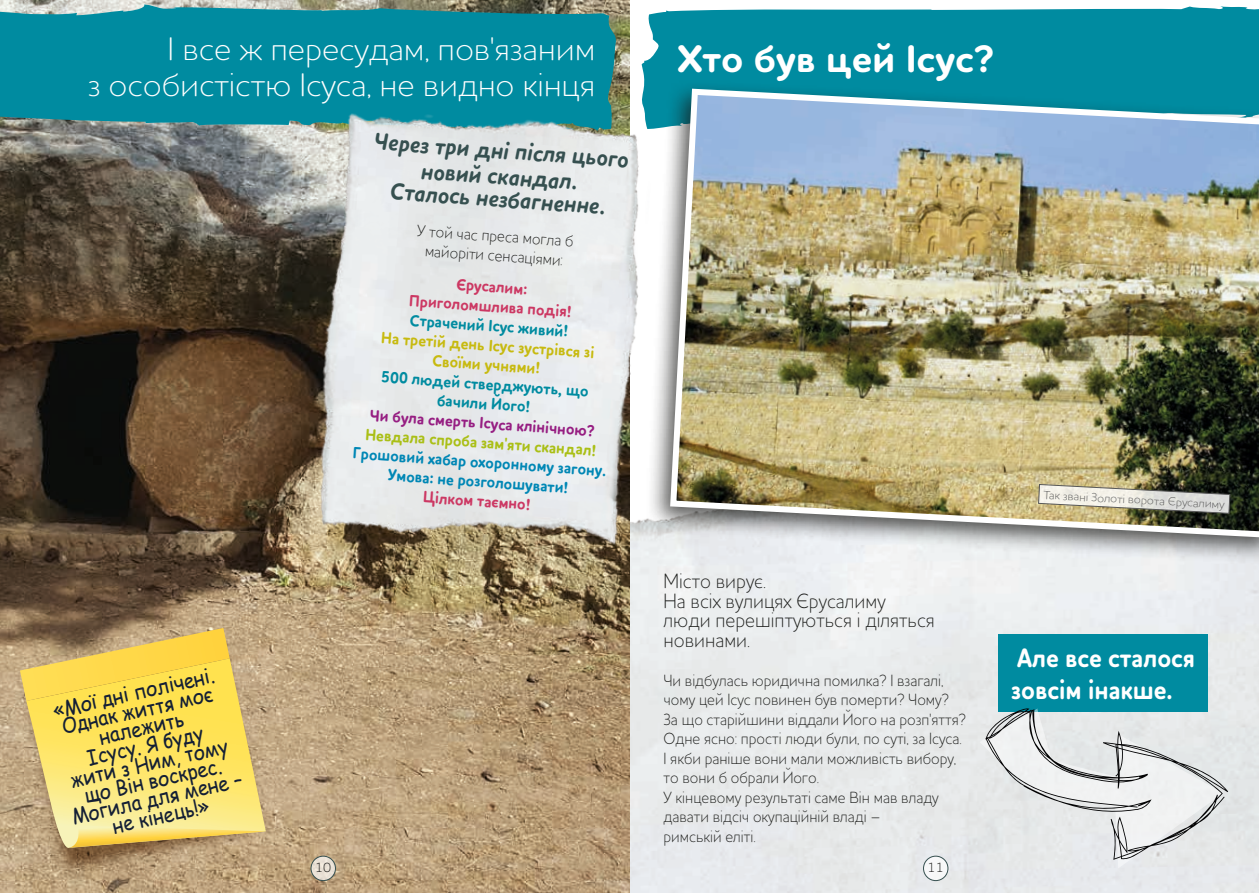
<style>
.page{position:relative;width:1259px;height:893px;background:#fff}
.page>*{position:absolute;margin:0;border:0;box-sizing:border-box;transform-origin:0 0}
.t1{font:700 39px "Houschka Rounded";color:#fff}
.t2{font:300 33px/36px "Houschka Rounded";letter-spacing:-.005em;color:#fff;text-align:right}
.t3{font:700 27px/31.5px "Houschka Rounded";color:#fff;scale:.9 1}
.t4{font:italic 700 24px/25.8px "Houschka Rounded";color:#365050;text-align:center;scale:.9 1}
.t5{font:21px/18px "Comic Sans MS";color:#141f35;text-align:center;scale:.9 1}
.t6{font:300 21px/19.5px "Houschka Rounded";color:#1d1e1c;scale:.9 1}
.t7{font:300 16.5px/19.5px "Houschka Rounded";color:#1d1e1c;scale:.9 1}
.t8{font:700 16.5px/19.5px "Houschka Rounded";color:#008ba0;text-align:center;scale:.9 1}
.t9{font:700 16.5px/19.5px "Houschka Rounded";color:#0087b5;text-align:center;scale:.9 1}
.t10{font:700 16.5px/19.5px "Houschka Rounded";color:#cc3863;text-align:center;scale:.9 1}
.t11{font:700 16.5px/19.5px "Houschka Rounded";color:#c7ba0f;text-align:center;scale:.9 1}
.t12{font:700 16.5px "Houschka Rounded";color:#aabf16;scale:.9 1}
.t13{font:700 16.5px "Houschka Rounded";color:#961e82;scale:.9 1}
.t14{font:300 13.5px "Houschka Rounded";color:#181816}
.t15{font:300 12px "Houschka Rounded";color:#575757}
</style>
<div class="page">
<div style="left:629px;top:552px;width:630px;height:341px;background:#e9ebec"></div>
<img style="left:0;top:0;width:629px;height:893px">
<svg style="left:0;top:4px;width:617px;height:127px;background:#118c9d"></svg>
<div style="left:641px;top:6px;width:618px;height:99px;background:#008ba0"></div>
<img style="left:0;top:588px;width:315px;height:305px">
<svg style="left:20px;top:628px;width:210px;height:73px;background:#c5a65d"></svg>
<svg style="left:26px;top:658px;width:240px;height:195px;background:#f2d869"></svg>
<svg style="left:69px;top:825px;width:197px;height:23px;background:#dcc070"></svg>
<div style="left:645px;top:79px;width:614px;height:486px;background:#181816;opacity:.72"></div>
<img style="left:667px;top:86px;width:592px;height:455px">
<div style="left:998px;top:634px;width:210px;height:77px;background:#008ba0"></div>
<svg style="left:1037px;top:484px;width:193px;height:30px;background:#b8b5a5"></svg>
<svg style="left:979px;top:708px;width:249px;height:160px"></svg>
<img style="left:308px;top:105px;width:347px;height:447px">
<svg style="left:311px;top:856px;width:24px;height:25px"></svg>
<div style="left:311px;top:856px;width:25px;height:25px;border:1px solid #365050;border-radius:50%"></div>
<svg style="left:923px;top:856px;width:25px;height:25px"></svg>
<div style="left:923px;top:856px;width:25px;height:25px;border:1px solid #365050;border-radius:50%"></div>
<h2 class="t2" style="left:88px;top:30px;width:509px">І все ж пересудам, пов'язаним<br>з особистістю Ісуса, не видно кінця</h2>
<h1 class="t1" style="left:677px;top:34px;width:318px">Хто був цей Ісус?</h1>
<h3 class="t4" style="left:375px;top:129px;width:285px;rotate:4deg">Через три дні після цього новий скандал.</h3>
<h3 class="t4" style="left:391px;top:179px;width:242px;rotate:4deg">Сталось незбагненне.</h3>
<p class="t7" style="left:418px;top:220px;width:175px;text-align:center;rotate:4deg">У той час преса могла б майоріти сенсаціями:</p>
<p class="t10" style="left:411px;top:271px;width:182px;rotate:4deg">Єрусалим:<br>Приголомшлива подія!</p>
<p class="t8" style="left:411px;top:311px;width:178px;rotate:4deg">Страчений Ісус живий!</p>
<p class="t11" style="left:382px;top:328px;width:239px;rotate:4deg">На третій день Ісус зустрівся зі<br>Своїми учнями!</p>
<p class="t8" style="left:382px;top:367px;width:232px;rotate:4deg">500 людей стверджують, що бачили Його!</p>
<p class="t13" style="left:371px;top:404px;width:252px;rotate:4deg">Чи була смерть Ісуса клінічною?</p>
<p class="t12" style="left:366px;top:424px;width:259px;rotate:4deg">Невдала спроба зам'яти скандал!</p>
<p class="t9" style="left:354px;top:443px;width:283px;rotate:4deg">Грошовий хабар охоронному загону.<br>Умова: не розголошувати!</p>
<p class="t10" style="left:424px;top:487px;width:121px;rotate:4deg">Цілком таємно!</p>
<p class="t15" style="left:1044px;top:487px;width:183px;rotate:3deg">Так звані Золоті ворота Єрусалиму</p>
<p class="t5" style="left:47px;top:701px;width:195px;rotate:-12deg">«Мої дні полічені.<br>Однак життя моє належить<br>Ісусу. Я буду<br>жити з Ним, тому що Він воскрес.<br>Могила для мене – не кінець!»</p>
<p class="t6" style="left:663px;top:571px;width:303px">Місто вирує.<br>На всіх вулицях Єрусалиму люди перешіптуються і діляться новинами.</p>
<p class="t7" style="left:663px;top:670px;width:337px">Чи відбулась юридична помилка? І взагалі, чому цей Ісус повинен був померти? Чому?<br>За що старійшини віддали Його на розп'яття?<br>Одне ясно: прості люди були, по суті, за Ісуса.<br>І якби раніше вони мали можливість вибору, то вони б обрали Його.<br>У кінцевому результаті саме Він мав владу давати відсіч окупаційній владі –<br>римській еліті.</p>
<p class="t14" style="left:315px;top:859px;width:18px">10</p>
<p class="t14" style="left:927px;top:859px;width:18px">11</p>
<h3 class="t3" style="left:1011px;top:643px;width:206px">Але все сталося зовсім інакше.</h3>
</div>
